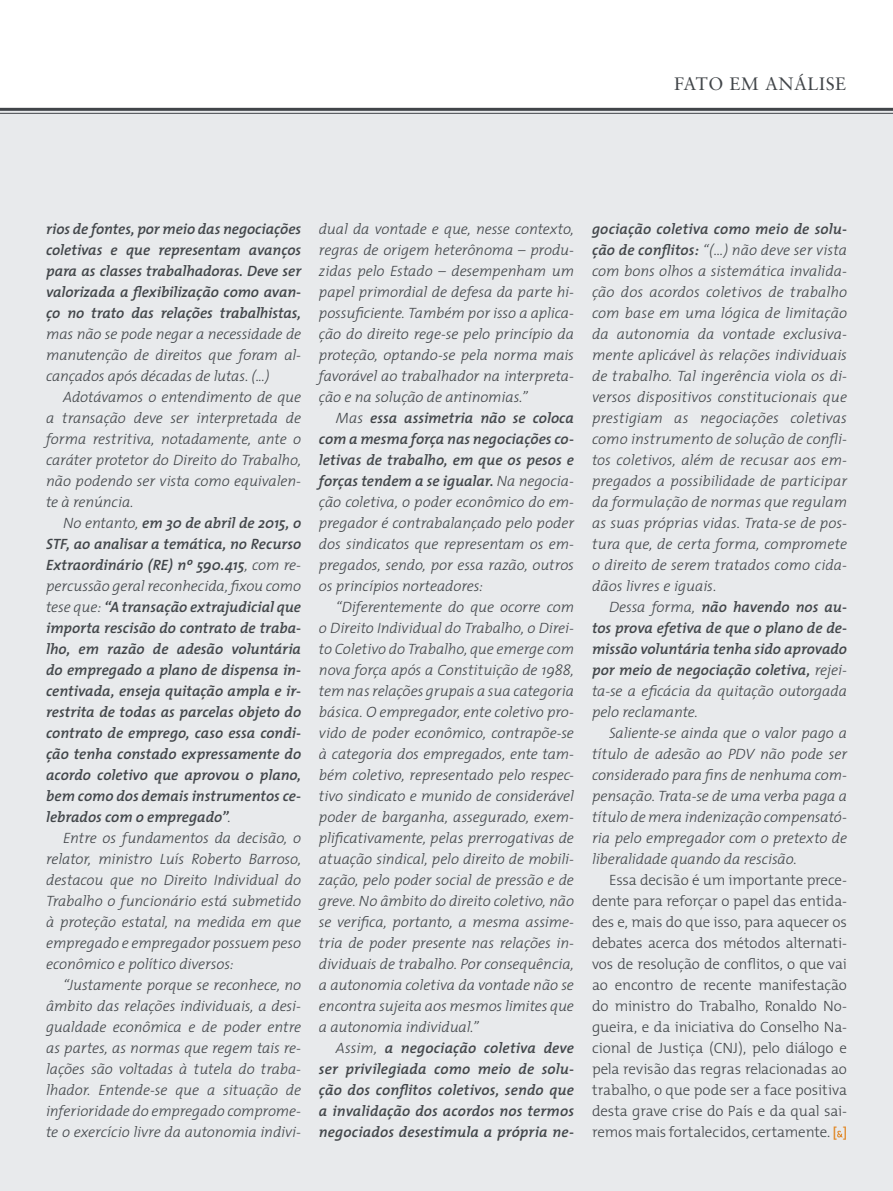
<style>
.page{position:relative;width:893px;height:1191px;background:#fff}
.page>*{position:absolute;margin:0;border:0;box-sizing:border-box;transform-origin:0 0}
.t1{font:18px "Sabon";letter-spacing:.03em;color:#414549}
.Texto_Capa{font:italic 300 15px/21px "The Mix";letter-spacing:-.01em;color:#414549;text-align:justify}
.Texto_Capa-2{font:italic 600 15px/21px "The Mix";color:#414549;text-align:justify}
.Texto_Capa-3{font:300 15px/21px "The Mix";letter-spacing:-.01em;color:#414549;text-align:justify}
.s1{font-weight:300}
.s2{font-weight:600}
.s3{font-weight:600;font-size:13.5px;color:#e18725}
</style>
<div class="page">
<div style="left:0;top:109px;width:893px;height:1082px;background:#e8eaec"></div>
<hr style="left:0;top:108px;width:893px;height:3px;background:#414549">
<hr style="left:0;top:113px;width:893px;height:1px;background:#414549">
<svg style="left:837px;top:1130px;width:6px;height:7px"></svg>
<p class="t1" style="left:674px;top:73px;width:174px">FATO EM ANÁLISE</p>
<p class="Texto_Capa-2" style="left:46px;top:218px;width:257px">rios de fontes, por meio das negociações coletivas e que representam avanços para as classes trabalhadoras. Deve ser valorizada a flexibilização como avan&shy;ço no trato das relações trabalhistas, <span class="s1">mas não se pode negar a necessidade de manutenção de direitos que foram al&shy;cançados após décadas de lutas. (...)</span></p>
<p class="Texto_Capa" style="left:46px;top:386px;width:257px;text-indent:17px">Adotávamos o entendimento de que a transação deve ser interpretada de forma restritiva, notadamente, ante o caráter protetor do Direito do Trabalho, não podendo ser vista como equivalen&shy;te à renúncia.</p>
<p class="Texto_Capa-2" style="left:46px;top:512px;width:257px;text-indent:17px"><span class="s1">No entanto,</span> em 30 de abril de 2015, o STF, ao analisar a temática, no Recurso Extraordinário (RE) nº 590.415<span class="s1">, com re&shy;percussão geral reconhecida, fixou como tese que:</span> “A transação extrajudicial que importa rescisão do contrato de traba&shy;lho, em razão de adesão voluntária do empregado a plano de dispensa in&shy;centivada, enseja quitação ampla e ir&shy;restrita de todas as parcelas objeto do contrato de emprego, caso essa condi&shy;ção tenha constado expressamente do acordo coletivo que aprovou o plano, bem como dos demais instrumentos ce&shy;lebrados com o empregado”<span class="s1">.</span></p>
<p class="Texto_Capa" style="left:46px;top:827px;width:257px;text-indent:17px">Entre os fundamentos da decisão, o relator, ministro Luís Roberto Barroso, destacou que no Direito Individual do Trabalho o funcionário está submetido à proteção estatal, na medida em que empregado e empregador possuem peso econômico e político diversos:</p>
<p class="Texto_Capa" style="left:46px;top:974px;width:257px;text-indent:17px">“Justamente porque se reconhece, no âmbito das relações individuais, a desi&shy;gualdade econômica e de poder entre as partes, as normas que regem tais re&shy;lações são voltadas à tutela do traba&shy;lhador. Entende-se que a situação de inferioridade do empregado comprome&shy;te o exercício livre da autonomia indivi-</p>
<p class="Texto_Capa" style="left:319px;top:218px;width:257px">dual da vontade e que, nesse contexto, regras de origem heterônoma – produ&shy;zidas pelo Estado – desempenham um papel primordial de defesa da parte hi&shy;possuficiente. Também por isso a aplica&shy;ção do direito rege-se pelo princípio da proteção, optando-se pela norma mais favorável ao trabalhador na interpreta&shy;ção e na solução de antinomias.”</p>
<p class="Texto_Capa" style="left:319px;top:407px;width:257px;text-indent:17px">Mas <span class="s2">essa assimetria não se coloca com a mesma força nas negociações co&shy;letivas de trabalho, em que os pesos e forças tendem a se igualar.</span> Na negocia&shy;ção coletiva, o poder econômico do em&shy;pregador é contrabalançado pelo poder dos sindicatos que representam os em&shy;pregados, sendo, por essa razão, outros os princípios norteadores:</p>
<p class="Texto_Capa" style="left:319px;top:596px;width:257px;text-indent:17px">“Diferentemente do que ocorre com o Direito Individual do Trabalho, o Direi&shy;to Coletivo do Trabalho, que emerge com nova força após a Constituição de 1988, tem nas relações grupais a sua categoria básica. O empregador, ente coletivo pro&shy;vido de poder econômico, contrapõe-se à categoria dos empregados, ente tam&shy;bém coletivo, representado pelo respec&shy;tivo sindicato e munido de considerável poder de barganha, assegurado, exem&shy;plificativamente, pelas prerrogativas de atuação sindical, pelo direito de mobili&shy;zação, pelo poder social de pressão e de greve. No âmbito do direito coletivo, não se verifica, portanto, a mesma assime&shy;tria de poder presente nas relações in&shy;dividuais de trabalho. Por consequência, a autonomia coletiva da vontade não se encontra sujeita aos mesmos limites que a autonomia individual.”</p>
<p class="Texto_Capa-2" style="left:319px;top:1037px;width:257px;text-indent:17px"><span class="s1">Assim,</span> a negociação coletiva deve ser privilegiada como meio de solu&shy;ção dos conflitos coletivos, sendo que a invalidação dos acordos nos termos negociados desestimula a própria ne-</p>
<p class="Texto_Capa" style="left:592px;top:218px;width:257px"><span class="s2">gociação coletiva como meio de solu&shy;ção de conflitos:</span> “(...) não deve ser vista com bons olhos a sistemática invalida&shy;ção dos acordos coletivos de trabalho com base em uma lógica de limitação da autonomia da vontade exclusiva&shy;mente aplicável às relações individuais de trabalho. Tal ingerência viola os di&shy;versos dispositivos constitucionais que prestigiam as negociações coletivas como instrumento de solução de confli&shy;tos coletivos, além de recusar aos em&shy;pregados a possibilidade de participar da formulação de normas que regulam as suas próprias vidas. Trata-se de pos&shy;tura que, de certa forma, compromete o direito de serem tratados como cida&shy;dãos livres e iguais.</p>
<p class="Texto_Capa-2" style="left:592px;top:596px;width:257px;text-indent:17px"><span class="s1">Dessa forma,</span> não havendo nos au&shy;tos prova efetiva de que o plano de de&shy;missão voluntária tenha sido aprovado por meio de negociação coletiva, <span class="s1">rejei&shy;ta-se a eficácia da quitação outorgada pelo reclamante.</span></p>
<p class="Texto_Capa" style="left:592px;top:722px;width:257px;text-indent:17px">Saliente-se ainda que o valor pago a título de adesão ao PDV não pode ser considerado para fins de nenhuma com&shy;pensação. Trata-se de uma verba paga a título de mera indenização compensató&shy;ria pelo empregador com o pretexto de liberalidade quando da rescisão.</p>
<p class="Texto_Capa-3" style="left:592px;top:869px;width:257px;text-indent:17px">Essa decisão é um importante prece&shy;dente para reforçar o papel das entida&shy;des e, mais do que isso, para aquecer os debates acerca dos métodos alternati&shy;vos de resolução de conflitos, o que vai ao encontro de recente manifestação do ministro do Trabalho, Ronaldo No&shy;gueira, e da iniciativa do Conselho Na&shy;cional de Justiça (CNJ), pelo diálogo e pela revisão das regras relacionadas ao trabalho, o que pode ser a face positiva desta grave crise do País e da qual sai&shy;remos mais fortalecidos, certamente. <span class="s3">[ ]</span></p>
</div>
